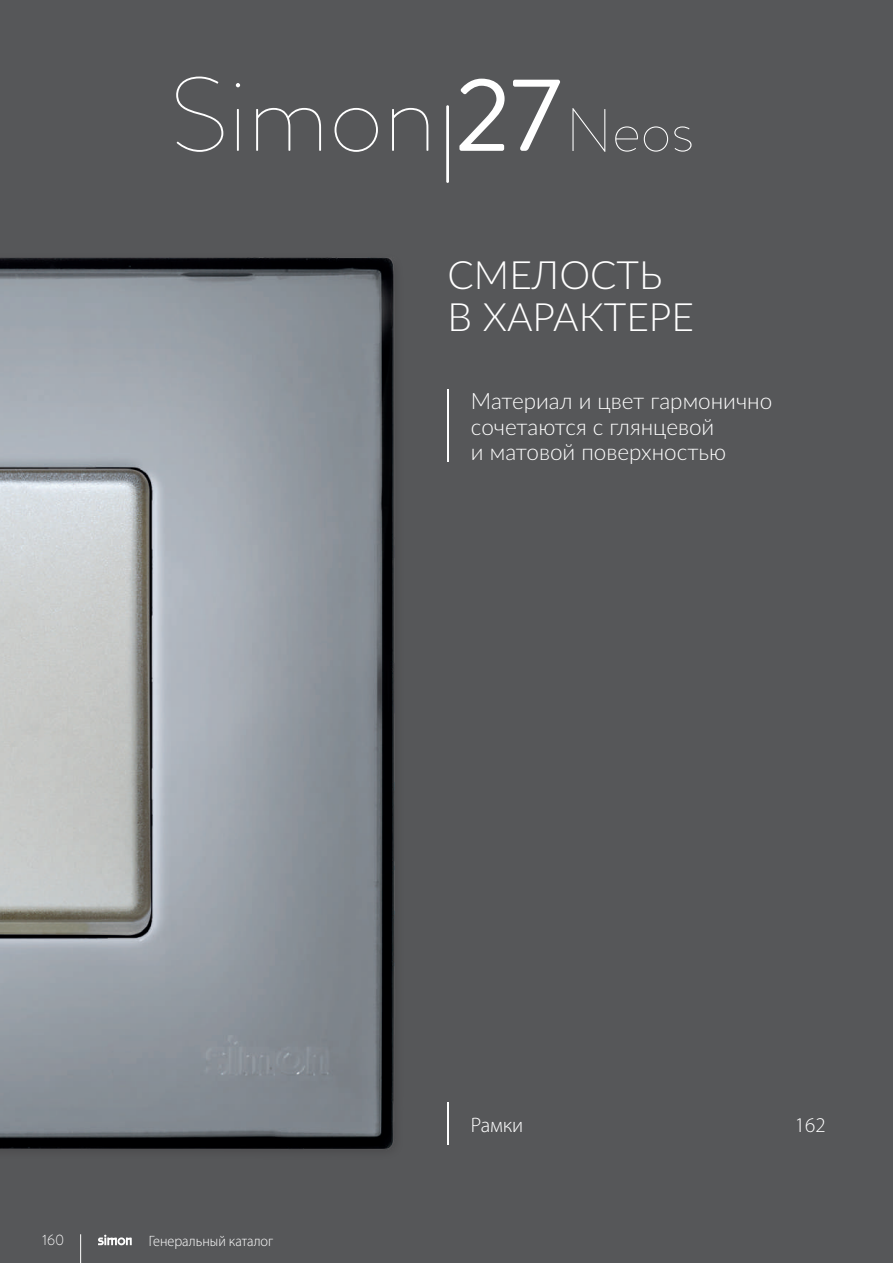
<style>
.page{position:relative;width:893px;height:1263px;background:#565759}
.page>*{position:absolute;margin:0;border:0;box-sizing:border-box;transform-origin:0 0}
.t1{font:100 60px "Brandon Grotesque";color:#fff}
.t2{font:300 39px/42px "Lato";color:#fff}
.t3{font:300 22.5px/25.5px "Lato";color:#fff}
.t4{font:300 21px "Myriad Pro";color:#fff}
.t5{font:300 15px "Myriad Pro";color:#fff;scale:.95 1}
.t6{font:300 15px "Brandon Grotesque";color:#fff;scale:.95 1}
</style>
<div class="page">
<hr style="left:892px;top:0;width:1px;height:1263px;background:#c7c9c7">
<svg style="left:98px;top:1235px;width:34px;height:10px"></svg>
<svg style="left:80px;top:1234px;width:1px;height:29px"></svg>
<hr style="left:447px;top:389px;width:1px;height:73px;background:#fff">
<hr style="left:447px;top:1102px;width:1px;height:43px;background:#fff">
<svg style="left:176px;top:77px;width:47px;height:75px"></svg>
<svg style="left:236px;top:83px;width:4px;height:4px"></svg>
<hr style="left:237px;top:109px;width:2px;height:42px;background:#fff">
<svg style="left:256px;top:108px;width:65px;height:43px"></svg>
<svg style="left:335px;top:108px;width:43px;height:44px"></svg>
<svg style="left:392px;top:108px;width:36px;height:43px"></svg>
<svg style="left:459px;top:79px;width:46px;height:72px"></svg>
<svg style="left:513px;top:80px;width:47px;height:71px"></svg>
<hr style="left:446px;top:105px;width:3px;height:78px;background:#fff">
<img style="left:0;top:257px;width:395px;height:893px">
<h1 class="t1" style="left:566px;top:89px;width:130px">Neos</h1>
<h2 class="t2" style="left:448px;top:252px;width:248px">СМЕЛОСТЬ<br>В ХАРАКТЕРЕ</h2>
<p class="t3" style="left:471px;top:388px;width:303px">Материал и цвет гармонично сочетаются с глянцевой<br>и матовой поверхностью</p>
<p class="t6" style="left:43px;top:1229px;width:24px">160</p>
<p class="t5" style="left:149px;top:1232px;width:133px">Генеральный каталог</p>
<p class="t4" style="left:471px;top:1113px;width:54px">Рамки</p>
<p class="t4" style="left:795px;top:1113px;width:32px">162</p>
</div>
